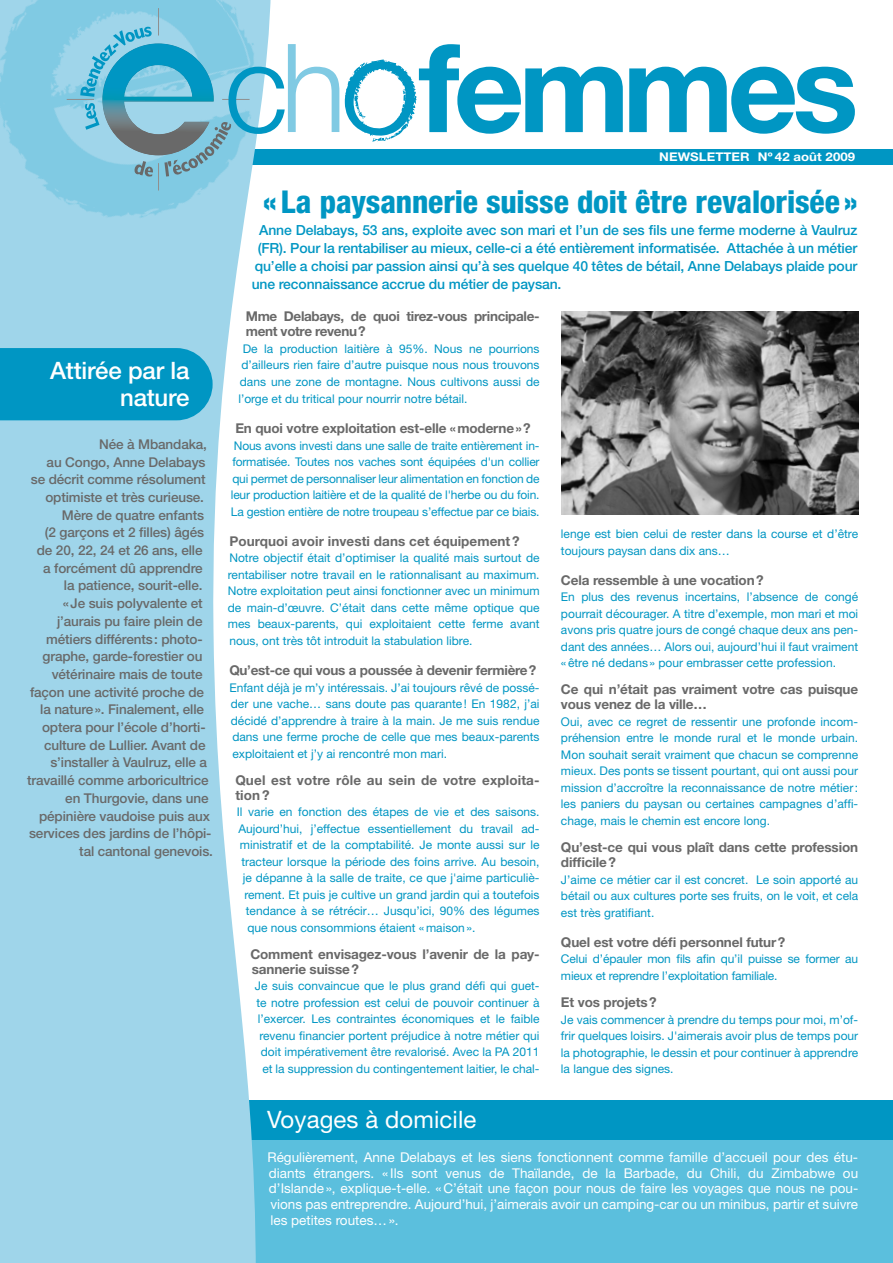
<style>
.page{position:relative;width:893px;height:1263px;background:#fff}
.page>*{position:absolute;margin:0;border:0;box-sizing:border-box;transform-origin:0 0}
.t1{font:800 condensed 31.5px "Helvetica Neue";letter-spacing:-.005em;color:#0096c3}
.t2{font:500 24px/27px "Helvetica Neue";letter-spacing:-.01em;color:#fff;text-align:right}
.t3{font:24px "Helvetica Neue";letter-spacing:.005em;color:#fff}
.t4{font:500 13.95px "Helvetica Neue";letter-spacing:-.01em;color:#0096c3}
.t5{font:500 13.5px "Helvetica Neue";letter-spacing:-.01em;color:#696969}
.t6{font:700 13.5px/15px "Helvetica Neue";letter-spacing:-.01em;color:#696969}
.t7{font:13.5px/15.8px "Helvetica Neue";color:#fff;text-align:justify}
.t8{font:700 13.5px/15px "Helvetica Neue";letter-spacing:.01em;color:#696969}
.t9{font:12px/16.5px "Helvetica Neue";color:#0096c3;text-align:justify}
.t10{font:700 12px "Helvetica Neue";letter-spacing:.005em;color:#fff;scale:1.1 1}
</style>
<div class="page">
<div style="left:248px;top:1139px;width:645px;height:124px;background:#5bbfdd"></div>
<div style="left:242px;top:1100px;width:651px;height:40px;background:#0096c3"></div>
<div style="left:250px;top:149px;width:643px;height:15px;background:#0096c3"></div>
<svg style="left:0;top:286px;width:256px;height:977px;background:#a9d9ec"></svg>
<div style="left:0;top:348px;width:213px;height:72px;background:#0096c3"></div>
<img style="left:562px;top:311px;width:296px;height:203px">
<img style="left:0;top:0;width:271px;height:286px">
<svg style="left:629px;top:67px;width:226px;height:67px"></svg>
<svg style="left:345px;top:44px;width:278px;height:98px"></svg>
<svg style="left:67px;top:8px;width:272px;height:182px"></svg>
<h2 class="t2" style="left:50px;top:357px;width:141px">Attirée par la nature</h2>
<p class="t5" style="left:99px;top:436px;width:109px">Née à Mbandaka,</p>
<p class="t5" style="left:47px;top:454px;width:160px">au Congo, Anne Delabays</p>
<p class="t5" style="left:31px;top:471px;width:176px">se décrit comme résolument</p>
<p class="t5" style="left:45px;top:489px;width:160px">optimiste et très curieuse.</p>
<p class="t5" style="left:62px;top:507px;width:144px">Mère de quatre enfants</p>
<p class="t5" style="left:45px;top:524px;width:161px">(2 garçons et 2 filles) âgés</p>
<p class="t5" style="left:37px;top:542px;width:167px">de 20, 22, 24 et 26 ans, elle</p>
<p class="t5" style="left:43px;top:560px;width:161px">a forcément dû apprendre</p>
<p class="t5" style="left:64px;top:578px;width:140px">la patience, sourit-elle.</p>
<p class="t5" style="left:63px;top:595px;width:141px">«Je suis polyvalente et</p>
<p class="t5" style="left:57px;top:613px;width:147px">j’aurais pu faire plein de</p>
<p class="t5" style="left:46px;top:631px;width:158px">métiers différents: photo-</p>
<p class="t5" style="left:43px;top:648px;width:162px">graphe, garde-forestier ou</p>
<p class="t5" style="left:52px;top:666px;width:152px">vétérinaire mais de toute</p>
<p class="t5" style="left:30px;top:684px;width:176px">façon une activité proche de</p>
<p class="t5" style="left:40px;top:701px;width:165px">la nature». Finalement, elle</p>
<p class="t5" style="left:42px;top:719px;width:165px">optera pour l’école d’horti-</p>
<p class="t5" style="left:44px;top:737px;width:163px">culture de Lullier. Avant de</p>
<p class="t5" style="left:50px;top:754px;width:158px">s’installer à Vaulruz, elle a</p>
<p class="t5" style="left:27px;top:772px;width:183px">travaillé comme arboricultrice</p>
<p class="t5" style="left:65px;top:790px;width:145px">en Thurgovie, dans une</p>
<p class="t5" style="left:39px;top:808px;width:172px">pépinière vaudoise puis aux</p>
<p class="t5" style="left:29px;top:825px;width:184px">services des jardins de l’hôpi-</p>
<p class="t5" style="left:79px;top:843px;width:135px">tal cantonal genevois.</p>
<p class="t10" style="left:659px;top:149px;width:180px">NEWSLETTER Nº 42 août 2009</p>
<h1 class="t1" style="left:263px;top:182px;width:596px">« La paysannerie suisse doit être revalorisée »</h1>
<p class="t4" style="left:259px;top:222px;width:600px">Anne Delabays, 53 ans, exploite avec son mari et l’un de ses fils une ferme moderne à Vaulruz</p>
<p class="t4" style="left:258px;top:240px;width:601px">(FR). Pour la rentabiliser au mieux, celle-ci a été entièrement informatisée. Attachée à un métier</p>
<p class="t4" style="left:255px;top:258px;width:604px">qu’elle a choisi par passion ainsi qu’à ses quelque 40 têtes de bétail, Anne Delabays plaide pour</p>
<p class="t4" style="left:252px;top:276px;width:311px">une reconnaissance accrue du métier de paysan.</p>
<p class="t6" style="left:246px;top:309px;width:295px">Mme Delabays, de quoi tirez-vous principale&shy;ment votre revenu?</p>
<p class="t9" style="left:238px;top:340px;width:303px;text-indent:4px">De la production laitière à 95%. Nous ne pourrions d’ailleurs rien faire d’autre puisque nous nous trouvons dans une zone de montagne. Nous cultivons aussi de l’orge et du tritical pour nourrir notre bétail.</p>
<p class="t6" style="left:235px;top:420px;width:297px">En quoi votre exploitation est-elle «moderne»?</p>
<p class="t9" style="left:231px;top:437px;width:310px">Nous avons investi dans une salle de traite entièrement in&shy;formatisée. Toutes nos vaches sont équipées d'un collier qui permet de personnaliser leur alimentation en fonction de leur production laitière et de la qualité de l'herbe ou du foin.<br>La gestion entière de notre troupeau s’effectue par ce biais.</p>
<p class="t6" style="left:229px;top:533px;width:292px">Pourquoi avoir investi dans cet équipement?</p>
<p class="t9" style="left:228px;top:549px;width:313px">Notre objectif était d’optimiser la qualité mais surtout de rentabiliser notre travail en le rationnalisant au maximum.<br>Notre exploitation peut ainsi fonctionner avec un minimum de main-d’œuvre. C’était dans cette même optique que mes beaux-parents, qui exploitaient cette ferme avant nous, ont très tôt introduit la stabulation libre.</p>
<p class="t6" style="left:229px;top:663px;width:308px">Qu’est-ce qui vous a poussée à devenir fermière?</p>
<p class="t9" style="left:229px;top:679px;width:312px">Enfant déjà je m’y intéressais. J’ai toujours rêvé de possé&shy;der une vache… sans doute pas quarante! En 1982, j’ai décidé d’apprendre à traire à la main. Je me suis rendue dans une ferme proche de celle que mes beaux-parents exploitaient et j’y ai rencontré mon mari.</p>
<p class="t8" style="left:235px;top:772px;width:306px">Quel est votre rôle au sein de votre exploita&shy;tion?</p>
<p class="t9" style="left:237px;top:804px;width:304px">Il varie en fonction des étapes de vie et des saisons.</p>
<p class="t9" style="left:238px;top:820px;width:303px">Aujourd’hui, j’effectue essentiellement du travail ad-</p>
<p class="t9" style="left:240px;top:837px;width:301px">ministratif et de la comptabilité. Je monte aussi sur le</p>
<p class="t9" style="left:241px;top:853px;width:300px">tracteur lorsque la période des foins arrive. Au besoin,</p>
<p class="t9" style="left:243px;top:870px;width:298px">je dépanne à la salle de traite, ce que j'aime particuliè-</p>
<p class="t9" style="left:244px;top:886px;width:297px">rement. Et puis je cultive un grand jardin qui a toutefois</p>
<p class="t9" style="left:246px;top:903px;width:295px">tendance à se rétrécir… Jusqu’ici, 90% des légumes</p>
<p class="t9" style="left:247px;top:919px;width:229px">que nous consommions étaient «maison».</p>
<p class="t6" style="left:250px;top:946px;width:291px">Comment envisagez-vous l’avenir de la pay&shy;sannerie suisse?</p>
<p class="t9" style="left:255px;top:978px;width:286px;text-align:right">Je suis convaincue que le plus grand défi qui guet&shy;te notre profession est celui de pouvoir continuer à l’exercer. Les contraintes économiques et le faible revenu financier portent préjudice à notre métier qui doit impérativement être revalorisé. Avec la PA 2011 et la suppression du contingentement laitier, le chal-</p>
<p class="t9" style="left:561px;top:525px;width:299px">lenge est bien celui de rester dans la course et d’être toujours paysan dans dix ans…</p>
<p class="t6" style="left:561px;top:572px;width:204px">Cela ressemble à une vocation?</p>
<p class="t9" style="left:561px;top:588px;width:299px">En plus des revenus incertains, l’absence de congé pourrait décourager. A titre d’exemple, mon mari et moi avons pris quatre jours de congé chaque deux ans pen&shy;dant des années… Alors oui, aujourd’hui il faut vraiment «être né dedans» pour embrasser cette profession.</p>
<p class="t6" style="left:561px;top:682px;width:299px">Ce qui n’était pas vraiment votre cas puisque vous venez de la ville…</p>
<p class="t9" style="left:561px;top:713px;width:299px">Oui, avec ce regret de ressentir une profonde incom&shy;préhension entre le monde rural et le monde urbain.<br>Mon souhait serait vraiment que chacun se comprenne mieux. Des ponts se tissent pourtant, qui ont aussi pour mission d’accroître la reconnaissance de notre métier: les paniers du paysan ou certaines campagnes d’affi&shy;chage, mais le chemin est encore long.</p>
<p class="t6" style="left:561px;top:840px;width:299px">Qu’est-ce qui vous plaît dans cette profession difficile?</p>
<p class="t9" style="left:561px;top:871px;width:299px">J’aime ce métier car il est concret. Le soin apporté au bétail ou aux cultures porte ses fruits, on le voit, et cela est très gratifiant.</p>
<p class="t6" style="left:561px;top:934px;width:226px">Quel est votre défi personnel futur?</p>
<p class="t9" style="left:561px;top:951px;width:299px">Celui d’épauler mon fils afin qu’il puisse se former au mieux et reprendre l’exploitation familiale.</p>
<p class="t6" style="left:561px;top:994px;width:97px">Et vos projets?</p>
<p class="t9" style="left:561px;top:1011px;width:299px">Je vais commencer à prendre du temps pour moi, m’of&shy;frir quelques loisirs. J'aimerais avoir plus de temps pour la photographie, le dessin et pour continuer à apprendre la langue des signes.</p>
<h2 class="t3" style="left:267px;top:1105px;width:211px">Voyages à domicile</h2>
<p class="t7" style="left:267px;top:1149px;width:592px">Régulièrement, Anne Delabays et les siens fonctionnent comme famille d’accueil pour des étu&shy;diants étrangers. « Ils sont venus de Thaïlande, de la Barbade, du Chili, du Zimbabwe ou d’Islande», explique-t-elle. «C’était une façon pour nous de faire les voyages que nous ne pou&shy;vions pas entreprendre. Aujourd’hui, j’aimerais avoir un camping-car ou un minibus, partir et suivre les petites routes…».</p>
</div>
